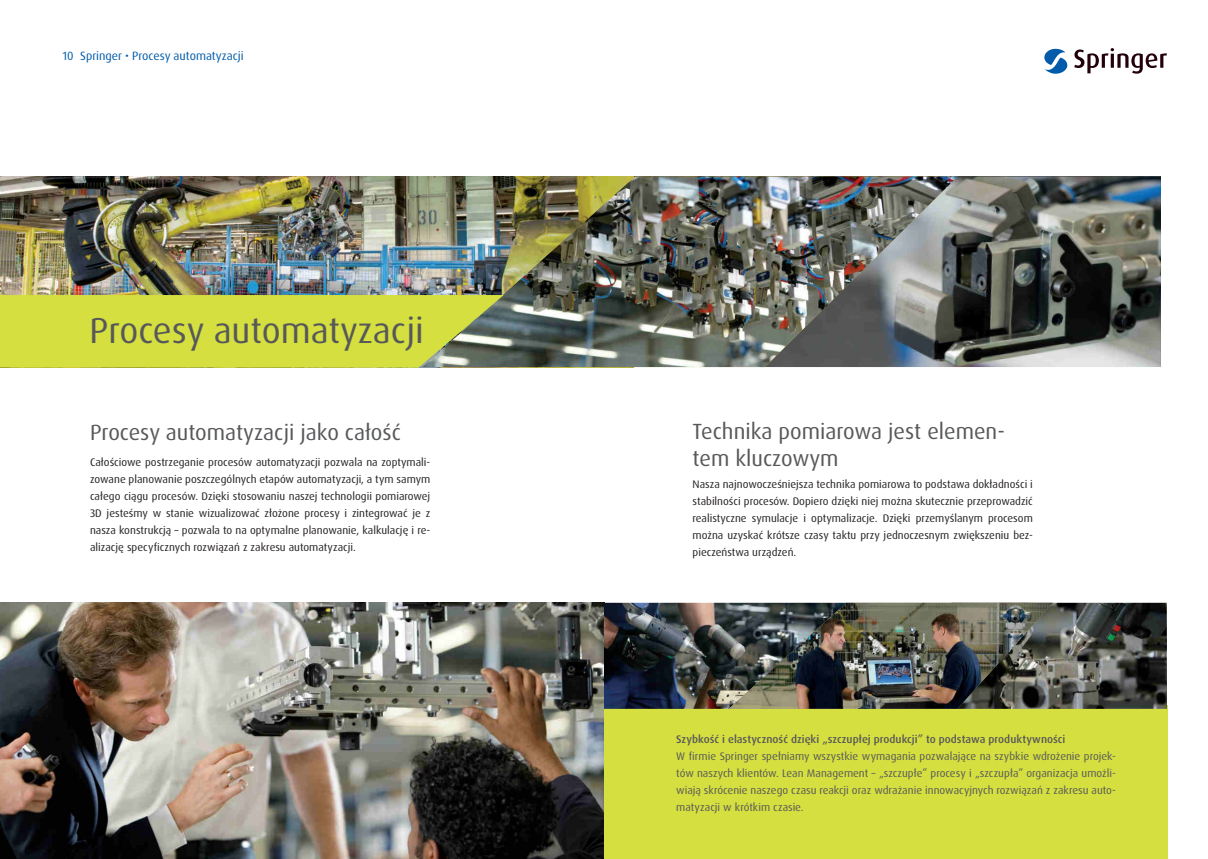
<style>
.page{position:relative;width:1208px;height:859px;background:#fff}
.page>*{position:absolute;margin:0;border:0;box-sizing:border-box;transform-origin:0 0}
.Headline_Seitentexte{font:36px "Dax Pro";color:#57585a}
.Headline_Seitentexte-2{font:22px/26.4px "Dax Pro";color:#57585a}
.Headline_Seitentexte-3{font:12px "Dax Pro";color:#015aaa}
.Headline_Seitentexte-4{font:11px/17px "Dax Pro";color:#231f20;text-align:justify}
.Headline_Seitentexte-5{font:11px/17px "Dax Pro";color:#57585a;text-align:justify}
.Headline_Seitentexte-6{font:500 11px "Dax Pro";color:#57585a}
</style>
<div class="page">
<img style="left:0;top:603px;width:604px;height:256px">
<div style="left:604px;top:706px;width:563px;height:153px;background:#d5df3f"></div>
<img style="left:1053px;top:603px;width:114px;height:106px">
<img style="left:604px;top:603px;width:125px;height:106px">
<img style="left:729px;top:603px;width:324px;height:106px">
<svg style="left:1074px;top:48px;width:93px;height:26px"></svg>
<svg style="left:1044px;top:49px;width:23px;height:25px"></svg>
<img style="left:957px;top:177px;width:204px;height:190px">
<img style="left:0;top:177px;width:423px;height:118px">
<img style="left:423px;top:177px;width:534px;height:190px">
<svg style="left:0;top:295px;width:504px;height:73px;background:#cdd743"></svg>
<p class="Headline_Seitentexte-3" style="left:62px;top:49px;width:183px">10 Springer • Procesy automatyzacji</p>
<p class="Headline_Seitentexte" style="left:90px;top:307px;width:336px">Procesy automatyzacji</p>
<p class="Headline_Seitentexte-2" style="left:90px;top:419px;width:312px">Procesy automatyzacji jako całość</p>
<p class="Headline_Seitentexte-4" style="left:90px;top:454px;width:342px">Całościowe postrzeganie procesów automatyzacji pozwala na zoptymali&shy;zowane planowanie poszczególnych etapów automatyzacji, a tym samym całego ciągu procesów. Dzięki stosowaniu naszej technologii pomiarowej 3D jesteśmy w stanie wizualizować złożone procesy i zintegrować je z nasza konstrukcją – pozwala to na optymalne planowanie, kalkulację i re&shy;alizację specyficznych rozwiązań z zakresu automatyzacji.</p>
<p class="Headline_Seitentexte-2" style="left:692px;top:418px;width:314px">Technika pomiarowa jest elemen&shy;tem kluczowym</p>
<p class="Headline_Seitentexte-4" style="left:692px;top:476px;width:342px">Nasza najnowocześniejsza technika pomiarowa to podstawa dokładności i stabilności procesów. Dopiero dzięki niej można skutecznie przeprowadzić realistyczne symulacje i optymalizacje. Dzięki przemyślanym procesom można uzyskać krótsze czasy taktu przy jednoczesnym zwiększeniu bez&shy;pieczeństwa urządzeń.</p>
<p class="Headline_Seitentexte-6" style="left:676px;top:732px;width:391px">Szybkość i elastyczność dzięki „szczupłej produkcji” to podstawa produktywności</p>
<p class="Headline_Seitentexte-5" style="left:676px;top:747px;width:441px">W firmie Springer spełniamy wszystkie wymagania pozwalające na szybkie wdrożenie projek&shy;tów naszych klientów. Lean Management – „szczupłe” procesy i „szczupła” organizacja umożli&shy;wiają skrócenie naszego czasu reakcji oraz wdrażanie innowacyjnych rozwiązań z zakresu auto&shy;matyzacji w krótkim czasie.</p>
</div>
